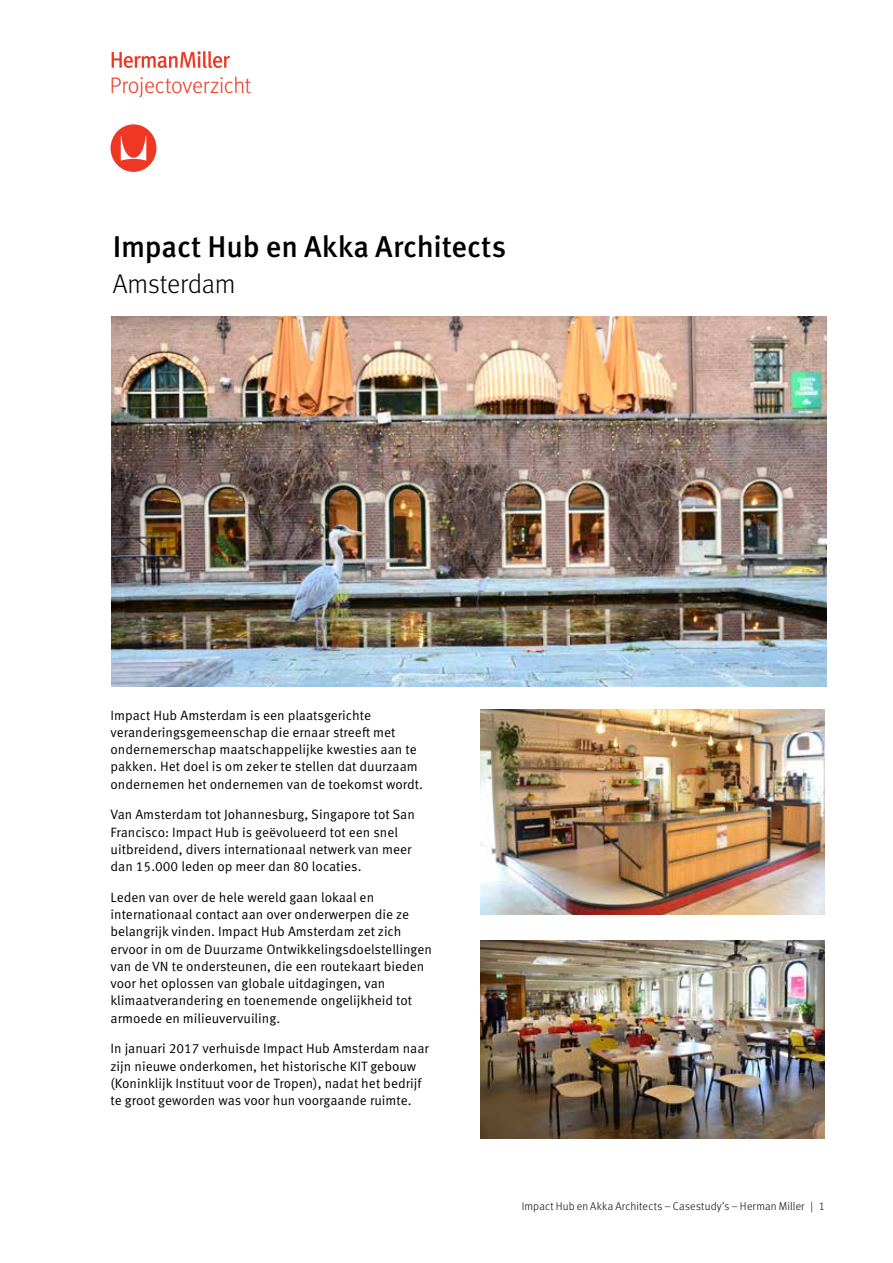
<style>
.page{position:relative;width:893px;height:1263px;background:#fff}
.page>*{position:absolute;margin:0;border:0;box-sizing:border-box;transform-origin:0 0}
.t1{font:500 30px "Meta OT";letter-spacing:-.005em;color:#000}
.t2{font:300 27px "Meta OT";letter-spacing:-.01em;color:#000}
.t3{font:300 22.5px "Meta OT";letter-spacing:-.015em;color:#ee3824}
.t4{font:13.5px/17.2px "Meta OT Norm";color:#000}
.t5{font:300 11.25px "Meta OT";letter-spacing:.015em;color:#000}
</style>
<div class="page">
<svg style="left:111px;top:124px;width:45px;height:48px"></svg>
<svg style="left:112px;top:51px;width:118px;height:17px"></svg>
<img style="left:112px;top:317px;width:714px;height:370px">
<img style="left:480px;top:709px;width:345px;height:205px">
<img style="left:480px;top:941px;width:345px;height:198px">
<h3 class="t3" style="left:110px;top:72px;width:143px">Projectoverzicht</h3>
<h1 class="t1" style="left:113px;top:228px;width:395px">Impact Hub en Akka Architects</h1>
<h2 class="t2" style="left:113px;top:268px;width:124px">Amsterdam</h2>
<p class="t4" style="left:111px;top:706px;width:314px">Impact Hub Amsterdam is een plaatsgerichte veranderingsgemeenschap die ernaar streeft met ondernemerschap maatschappelijke kwesties aan te pakken. Het doel is om zeker te stellen dat duurzaam ondernemen het ondernemen van de toekomst wordt.</p>
<p class="t4" style="left:111px;top:806px;width:306px">Van Amsterdam tot Johannesburg, Singapore tot San Francisco: Impact Hub is geëvolueerd tot een snel uitbreidend, divers internationaal netwerk van meer dan 15.000 leden op meer dan 80 locaties.</p>
<p class="t4" style="left:111px;top:889px;width:323px">Leden van over de hele wereld gaan lokaal en internationaal contact aan over onderwerpen die ze belangrijk vinden. Impact Hub Amsterdam zet zich ervoor in om de Duurzame Ontwikkelingsdoelstellingen van de VN te ondersteunen, die een routekaart bieden voor het oplossen van globale uitdagingen, van klimaatverandering en toenemende ongelijkheid tot armoede en milieuvervuiling.</p>
<p class="t4" style="left:111px;top:1040px;width:320px">In januari 2017 verhuisde Impact Hub Amsterdam naar zijn nieuwe onderkomen, het historische KIT gebouw (Koninklijk Instituut voor de Tropen), nadat het bedrijf te groot geworden was voor hun voorgaande ruimte.</p>
<p class="t5" style="left:522px;top:1199px;width:305px">Impact Hub en Akka Architects – Casestudy’s – Herman Miller | 1</p>
</div>
